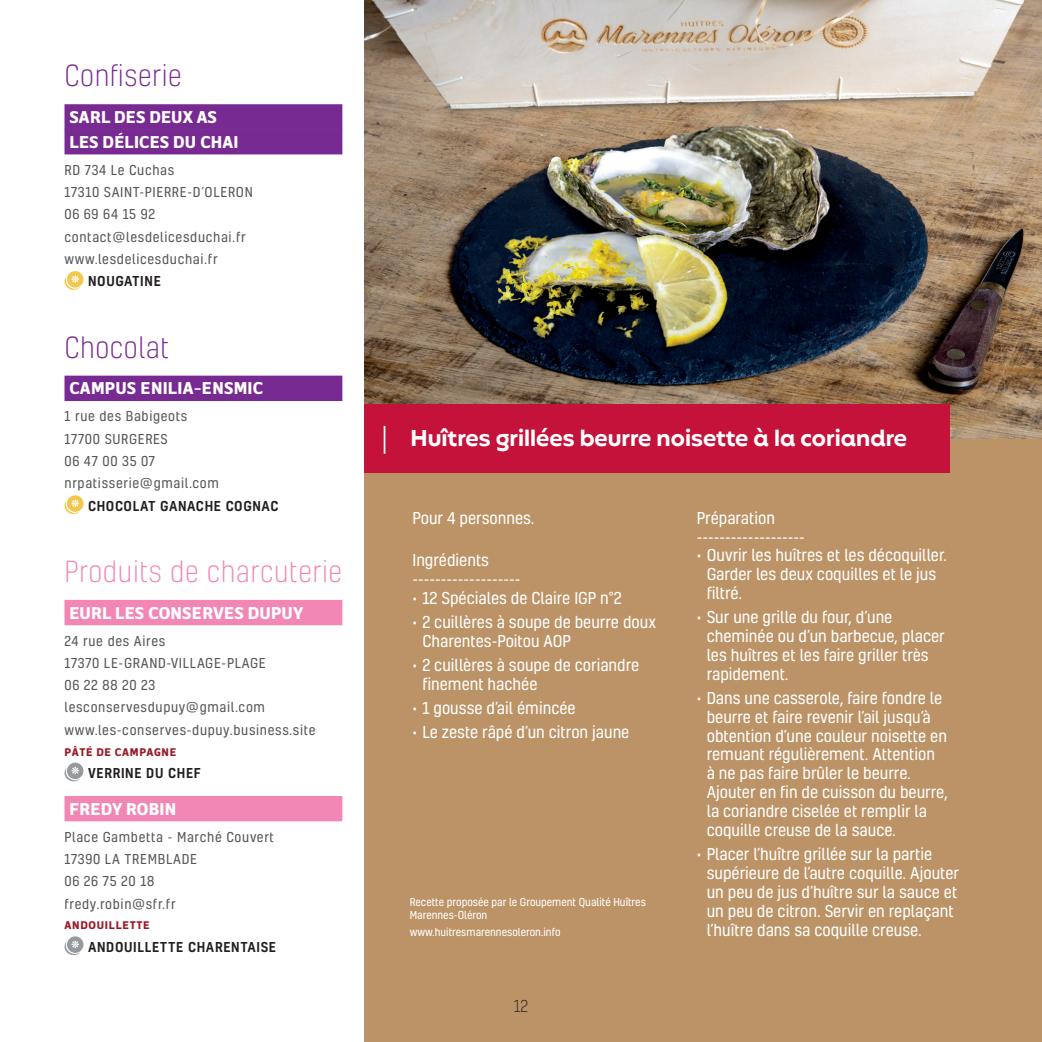
<style>
.page{position:relative;width:1042px;height:1042px;background:#fff}
.page>*{position:absolute;margin:0;border:0;box-sizing:border-box;transform-origin:0 0}
.t1{font:300 28px "Kelson";letter-spacing:.02em;color:#f287b6}
.t2{font:300 28px "Kelson";letter-spacing:.02em;color:#772a91}
.t3{font:700 22.75px "Mangueira";color:#fff}
.t4{font:700 17.5px/24.8px "Breve Sans Text";letter-spacing:.01em;color:#fff}
.t5{font:15.75px/18.9px "Kelson";color:#fff}
.t6{font:300 15.75px "Kelson";color:#231f20}
.t7{font:13.12px/22.4px "Kelson";letter-spacing:.05em;color:#57585a}
.t8{font:500 13.12px "Kelson";letter-spacing:.05em;color:#231f20}
.t9{font:700 11.38px "Breve Sans Text";letter-spacing:.06em;color:#9a1b27}
.t10{font:10.5px/12.6px "Kelson";color:#fff}
</style>
<div class="page">
<div style="left:64px;top:104px;width:278px;height:26px;background:#772a91"></div>
<div style="left:64px;top:129px;width:278px;height:25px;background:#772a91"></div>
<div style="left:64px;top:376px;width:278px;height:25px;background:#772a91"></div>
<div style="left:64px;top:600px;width:278px;height:25px;background:#f287b6"></div>
<div style="left:64px;top:796px;width:278px;height:25px;background:#f287b6"></div>
<svg style="left:67px;top:271px;width:16px;height:16px"></svg>
<svg style="left:64px;top:275px;width:17px;height:15px"></svg>
<div style="left:67px;top:495px;width:16px;height:17px;background:#f2c84c;border-radius:50%"></div>
<svg style="left:64px;top:499px;width:17px;height:15px"></svg>
<svg style="left:67px;top:762px;width:16px;height:17px"></svg>
<svg style="left:64px;top:767px;width:17px;height:14px"></svg>
<div style="left:67px;top:936px;width:16px;height:17px;background:#96999e;border-radius:50%"></div>
<svg style="left:64px;top:940px;width:17px;height:15px"></svg>
<div style="left:365px;top:374px;width:677px;height:668px;background:#bc9366"></div>
<img style="left:365px;top:0;width:677px;height:438px">
<div style="left:365px;top:404px;width:585px;height:69px;background:#c5123b"></div>
<svg style="left:384px;top:426px;width:1px;height:28px"></svg>
<h1 class="t2" style="left:64px;top:58px;width:119px">Confiserie</h1>
<p class="t4" style="left:69px;top:105px;width:171px">SARL DES DEUX AS<br>LES DÉLICES DU CHAI</p>
<p class="t7" style="left:64px;top:158px;width:190px">RD 734 Le Cuchas<br>17310 SAINT-PIERRE-D’OLERON<br>06 69 64 15 92 contact@lesdelicesduchai.fr www.lesdelicesduchai.fr</p>
<p class="t8" style="left:88px;top:272px;width:74px">NOUGATINE</p>
<h1 class="t2" style="left:64px;top:329px;width:106px">Chocolat</h1>
<p class="t4" style="left:69px;top:376px;width:195px">CAMPUS ENILIA-ENSMIC</p>
<p class="t7" style="left:64px;top:405px;width:156px">1 rue des Babigeots<br>17700 SURGERES<br>06 47 00 35 07 nrpatisserie@gmail.com</p>
<p class="t8" style="left:88px;top:496px;width:192px">CHOCOLAT GANACHE COGNAC</p>
<h1 class="t1" style="left:64px;top:553px;width:279px">Produits de charcuterie</h1>
<p class="t4" style="left:69px;top:601px;width:235px">EURL LES CONSERVES DUPUY</p>
<p class="t7" style="left:64px;top:629px;width:253px">24 rue des Aires<br>17370 LE-GRAND-VILLAGE-PLAGE<br>06 22 88 20 23 lesconservesdupuy@gmail.com www.les-conserves-dupuy.business.site</p>
<p class="t9" style="left:64px;top:745px;width:113px">PÂTÉ DE CAMPAGNE</p>
<p class="t8" style="left:88px;top:764px;width:114px">VERRINE DU CHEF</p>
<p class="t4" style="left:69px;top:797px;width:108px">FREDY ROBIN</p>
<p class="t7" style="left:64px;top:825px;width:211px">Place Gambetta - Marché Couvert<br>17390 LA TREMBLADE<br>06 26 75 20 18<br>fredy.robin@sfr.fr</p>
<p class="t9" style="left:64px;top:919px;width:87px">ANDOUILLETTE</p>
<p class="t8" style="left:88px;top:937px;width:190px">ANDOUILLETTE CHARENTAISE</p>
<h2 class="t3" style="left:410px;top:423px;width:498px">Huîtres grillées beurre noisette à la coriandre</h2>
<p class="t5" style="left:412px;top:508px;width:123px">Pour 4 personnes.</p>
<p class="t5" style="left:412px;top:551px;width:110px">Ingrédients -------------------</p>
<p class="t5" style="left:412px;top:588px;width:211px">• 12 Spéciales de Claire IGP n°2</p>
<p class="t5" style="left:422px;top:612px;width:235px;text-indent:-10px">• 2 cuillères à soupe de beurre doux<br>Charentes-Poitou AOP</p>
<p class="t5" style="left:422px;top:655px;width:218px;text-indent:-10px">• 2 cuillères à soupe de coriandre finement hachée</p>
<p class="t5" style="left:412px;top:698px;width:165px">• 1 gousse d’ail émincée</p>
<p class="t5" style="left:412px;top:722px;width:218px">• Le zeste râpé d’un citron jaune</p>
<p class="t10" style="left:410px;top:895px;width:238px">Recette proposée par le Groupement Qualité Huîtres<br>Marennes-Oléron</p>
<p class="t10" style="left:410px;top:926px;width:152px">www.huitresmarennesoleron.info</p>
<p class="t6" style="left:514px;top:996px;width:16px">12</p>
<p class="t5" style="left:697px;top:508px;width:110px">Préparation -------------------</p>
<p class="t5" style="left:707px;top:546px;width:242px;text-indent:-10px">• Ouvrir les huîtres et les décoquiller.<br>Garder les deux coquilles et le jus filtré.</p>
<p class="t5" style="left:707px;top:607px;width:240px;text-indent:-10px">• Sur une grille du four, d’une cheminée ou d’un barbecue, placer les huîtres et les faire griller très rapidement.</p>
<p class="t5" style="left:707px;top:688px;width:242px;text-indent:-10px">• Dans une casserole, faire fondre le beurre et faire revenir l’ail jusqu’à obtention d’une couleur noisette en remuant régulièrement. Attention<br>à ne pas faire brûler le beurre.<br>Ajouter en fin de cuisson du beurre, la coriandre ciselée et remplir la coquille creuse de la sauce.</p>
<p class="t5" style="left:707px;top:844px;width:254px;text-indent:-10px">• Placer l’huître grillée sur la partie supérieure de l’autre coquille. Ajouter un peu de jus d’huître sur la sauce et un peu de citron. Servir en replaçant l’huître dans sa coquille creuse.</p>
</div>
